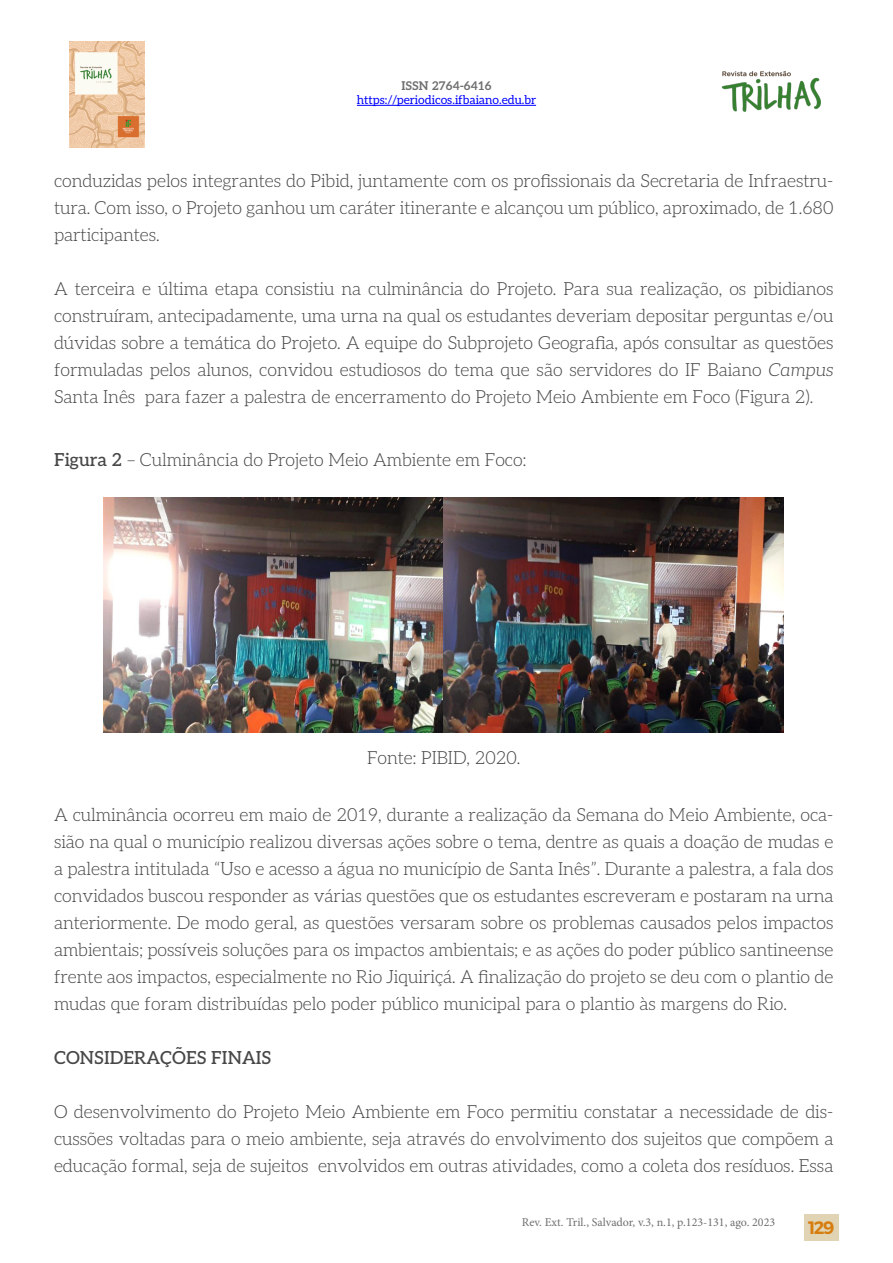
<style>
.page{position:relative;width:893px;height:1263px;background:#fff}
.page>*{position:absolute;margin:0;border:0;box-sizing:border-box;transform-origin:0 0}
.t1{font:300 18px/27px "Aleo";color:#484747;text-align:justify}
.t2{font:500 18px "Aleo";color:#484747}
.t3{font:18px "Trueno S Bd";color:#d67d0f}
.t4{font:12px "Minion Pro";color:#706f6f}
.t5{font:12px "Aleo";color:#00f}
.t6{font:700 12px "Aleo";color:#706f6f}
.s1{font-style:italic}
.s2{font-weight:500}
</style>
<div class="page">
<div style="left:804px;top:1214px;width:35px;height:27px;background:#e1d4b4"></div>
<hr style="left:357px;top:105px;width:179px;height:1px;background:#00f">
<img style="left:70px;top:41px;width:75px;height:107px">
<img style="left:721px;top:71px;width:100px;height:41px">
<img style="left:104px;top:498px;width:680px;height:234px">
<p class="t6" style="left:401px;top:76px;width:92px">ISSN 2764-6416</p>
<p class="t5" style="left:357px;top:90px;width:181px">https://periodicos.ifbaiano.edu.br</p>
<p class="t1" style="left:54px;top:167px;width:781px">conduzidas pelos integrantes do Pibid, juntamente com os profissionais da Secretaria de Infraestru&shy;tura. Com isso, o Projeto ganhou um caráter itinerante e alcançou um público, aproximado, de 1.680 participantes.</p>
<p class="t1" style="left:54px;top:275px;width:781px">A terceira e última etapa consistiu na culminância do Projeto. Para sua realização, os pibidianos construíram, antecipadamente, uma urna na qual os estudantes deveriam depositar perguntas e/ou dúvidas sobre a temática do Projeto. A equipe do Subprojeto Geografia, após consultar as questões formuladas pelos alunos, convidou estudiosos do tema que são servidores do IF Baiano <span class="s1">Campus </span>Santa Inês para fazer a palestra de encerramento do Projeto Meio Ambiente em Foco (Figura 2).</p>
<p class="t1" style="left:54px;top:446px;width:474px"><span class="s2">Figura 2</span> – Culminância do Projeto Meio Ambiente em Foco:</p>
<p class="t1" style="left:367px;top:743px;width:155px">Fonte: PIBID, 2020.</p>
<p class="t1" style="left:54px;top:800px;width:781px">A culminância ocorreu em maio de 2019, durante a realização da Semana do Meio Ambiente, oca&shy;sião na qual o município realizou diversas ações sobre o tema, dentre as quais a doação de mudas e a palestra intitulada “Uso e acesso a água no município de Santa Inês”. Durante a palestra, a fala dos convidados buscou responder as várias questões que os estudantes escreveram e postaram na urna anteriormente. De modo geral, as questões versaram sobre os problemas causados pelos impactos ambientais; possíveis soluções para os impactos ambientais; e as ações do poder público santineense frente aos impactos, especialmente no Rio Jiquiriçá. A finalização do projeto se deu com o plantio de mudas que foram distribuídas pelo poder público municipal para o plantio às margens do Rio.</p>
<p class="t2" style="left:54px;top:1043px;width:219px">CONSIDERAÇÕES FINAIS</p>
<p class="t1" style="left:54px;top:1097px;width:781px">O desenvolvimento do Projeto Meio Ambiente em Foco permitiu constatar a necessidade de dis&shy;cussões voltadas para o meio ambiente, seja através do envolvimento dos sujeitos que compõem a educação formal, seja de sujeitos envolvidos em outras atividades, como a coleta dos resíduos. Essa</p>
<p class="t4" style="left:522px;top:1214px;width:255px">Rev. Ext. Tril., Salvador, v.3, n.1, p.123-131, ago. 2023</p>
<p class="t3" style="left:808px;top:1217px;width:28px">129</p>
</div>
